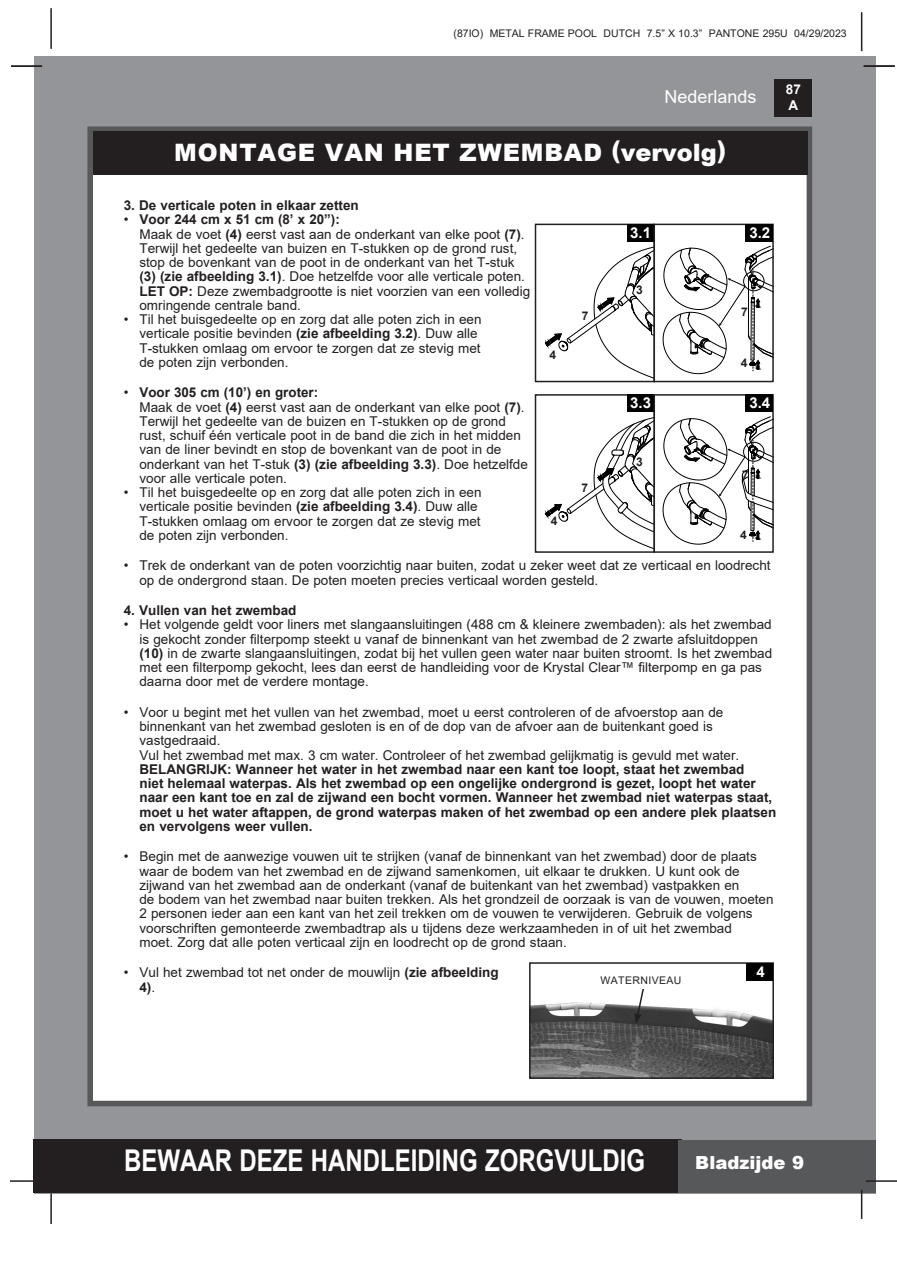
<style>
.page{position:relative;width:897px;height:1264px;background:#fff}
.page>*{position:absolute;margin:0;border:0;box-sizing:border-box;transform-origin:0 0}
.t1{font:700 30px "Arial";color:#fff;scale:.8 1}
.t2{font:900 24px "Arial";letter-spacing:.035em;color:#fff}
.t3{font:18px "Arial";color:#fff}
.t4{font:900 18px "Arial";color:#fff}
.t5{font:700 15px "Arial";color:#fff}
.t6{font:13.5px/14.2px "Arial";color:#231f20}
.t7{font:700 13.5px/14.2px "Arial";color:#231f20}
.t8{font:700 13.5px/16.2px "Arial";color:#fff}
.t9{font:700 12px "Arial";color:#231f20}
.t10{font:10.5px "Arial";color:#231f20}
.t11{font:10.5px "Arial";letter-spacing:.035em;color:#231f20}
.s1{font-weight:400}
.s2{font-weight:700}
</style>
<div class="page">
<div style="left:34px;top:56px;width:841px;height:1137px;background:#939598"></div>
<div style="left:774px;top:79px;width:38px;height:38px;background:#231f20"></div>
<hr style="left:50px;top:8px;width:2px;height:41px;background:#231f20">
<hr style="left:860px;top:12px;width:2px;height:39px;background:#231f20">
<div style="left:33px;top:1140px;width:648px;height:53px;background:#231f20"></div>
<div style="left:678px;top:1140px;width:197px;height:53px;background:#57585a"></div>
<hr style="left:865px;top:1180px;width:31px;height:1px;background:#231f20">
<hr style="left:860px;top:1189px;width:2px;height:30px;background:#231f20">
<hr style="left:50px;top:1193px;width:2px;height:31px;background:#231f20">
<hr style="left:10px;top:1180px;width:31px;height:1px;background:#231f20">
<div style="left:87px;top:126px;width:725px;height:980px;background:#fff;border:6px solid #57585a"></div>
<div style="left:93px;top:131px;width:714px;height:44px;background:#231f20"></div>
<hr style="left:863px;top:65px;width:31px;height:2px;background:#231f20">
<hr style="left:11px;top:65px;width:31px;height:2px;background:#231f20">
<img style="left:532px;top:980px;width:238px;height:95px">
<div style="left:529px;top:962px;width:244px;height:116px;border:2px solid #231f20"></div>
<div style="left:746px;top:963px;width:26px;height:17px;background:#000"></div>
<svg style="left:634px;top:988px;width:12px;height:35px"></svg>
<div style="left:599px;top:974px;width:90px;height:14px;background:#fff"></div>
<svg style="left:545px;top:247px;width:107px;height:131px"></svg>
<div style="left:534px;top:224px;width:121px;height:158px;border:2px solid #231f20"></div>
<div style="left:627px;top:224px;width:27px;height:17px;background:#000"></div>
<div style="left:653px;top:224px;width:120px;height:158px;border:2px solid #231f20"></div>
<svg style="left:544px;top:417px;width:108px;height:132px"></svg>
<div style="left:534px;top:394px;width:121px;height:159px;border:2px solid #231f20"></div>
<div style="left:627px;top:394px;width:27px;height:18px;background:#000"></div>
<svg style="left:662px;top:223px;width:111px;height:321px"></svg>
<div style="left:653px;top:394px;width:120px;height:159px;border:2px solid #231f20"></div>
<div style="left:745px;top:394px;width:28px;height:18px;background:#000"></div>
<p class="t10" style="left:453px;top:26px;width:395px">(87IO) METAL FRAME POOL DUTCH 7.5” X 10.3” PANTONE 295U 04/29/2023</p>
<h3 class="t3" style="left:664px;top:84px;width:94px">Nederlands</h3>
<p class="t2" style="left:174px;top:135px;width:553px">MONTAGE VAN HET ZWEMBAD (vervolg)</p>
<p class="t8" style="left:785px;top:81px;width:17px">87<br>A</p>
<p class="t7" style="left:124px;top:198px;width:236px">3. De verticale poten in elkaar zetten</p>
<p class="t7" style="left:124px;top:213px;width:217px"><span class="s1">•</span> Voor 244 cm x 51 cm (8’ x 20”):</p>
<p class="t6" style="left:139px;top:227px;width:386px">Maak de voet <span class="s2">(4)</span> eerst vast aan de onderkant van elke poot <span class="s2">(7)</span>.<br>Terwijl het gedeelte van buizen en T-stukken op de grond rust, stop de bovenkant van de poot in de onderkant van het T-stuk</p>
<p class="t6" style="left:139px;top:269px;width:387px"><span class="s2">(3) (zie afbeelding 3.1)</span>. Doe hetzelfde voor alle verticale poten.</p>
<p class="t6" style="left:139px;top:284px;width:392px"><span class="s2">LET OP:</span> Deze zwembadgrootte is niet voorzien van een volledig</p>
<p class="t6" style="left:139px;top:298px;width:163px">omringende centrale band.</p>
<p class="t6" style="left:124px;top:312px;width:359px">• Til het buisgedeelte op en zorg dat alle poten zich in een</p>
<p class="t6" style="left:139px;top:326px;width:340px">verticale positie bevinden <span class="s2">(zie afbeelding 3.2)</span>. Duw alle</p>
<p class="t6" style="left:139px;top:341px;width:343px">T-stukken omlaag om ervoor te zorgen dat ze stevig met</p>
<p class="t6" style="left:139px;top:355px;width:150px">de poten zijn verbonden.</p>
<p class="t7" style="left:124px;top:386px;width:196px"><span class="s1">•</span> Voor 305 cm (10’) en groter:</p>
<p class="t6" style="left:139px;top:400px;width:390px">Maak de voet <span class="s2">(4)</span> eerst vast aan de onderkant van elke poot <span class="s2">(7)</span>.<br>Terwijl het gedeelte van de buizen en T-stukken op de grond rust, schuif één verticale poot in de band die zich in het midden van de liner bevindt en stop de bovenkant van de poot in de onderkant van het T-stuk <span class="s2">(3) (zie afbeelding 3.3)</span>. Doe hetzelfde</p>
<p class="t6" style="left:139px;top:471px;width:149px">voor alle verticale poten.</p>
<p class="t6" style="left:124px;top:485px;width:359px">• Til het buisgedeelte op en zorg dat alle poten zich in een</p>
<p class="t6" style="left:139px;top:499px;width:340px">verticale positie bevinden <span class="s2">(zie afbeelding 3.4)</span>. Duw alle</p>
<p class="t6" style="left:139px;top:514px;width:343px">T-stukken omlaag om ervoor te zorgen dat ze stevig met</p>
<p class="t6" style="left:139px;top:528px;width:150px">de poten zijn verbonden.</p>
<p class="t6" style="left:139px;top:558px;width:632px;text-indent:-16px">• Trek de onderkant van de poten voorzichtig naar buiten, zodat u zeker weet dat ze verticaal en loodrecht op de ondergrond staan. De poten moeten precies verticaal worden gesteld.</p>
<p class="t7" style="left:124px;top:603px;width:174px">4. Vullen van het zwembad</p>
<p class="t6" style="left:124px;top:617px;width:649px">• Het volgende geldt voor liners met slangaansluitingen (488 cm &amp; kleinere zwembaden): als het zwembad</p>
<p class="t6" style="left:139px;top:631px;width:619px">is gekocht zonder filterpomp steekt u vanaf de binnenkant van het zwembad de 2 zwarte afsluitdoppen</p>
<p class="t6" style="left:139px;top:646px;width:634px"><span class="s2">(10)</span> in de zwarte slangaansluitingen, zodat bij het vullen geen water naar buiten stroomt. Is het zwembad met een filterpomp gekocht, lees dan eerst de handleiding voor de Krystal Clear™ filterpomp en ga pas daarna door met de verdere montage.</p>
<p class="t6" style="left:124px;top:705px;width:601px">• Voor u begint met het vullen van het zwembad, moet u eerst controleren of de afvoerstop aan de</p>
<p class="t6" style="left:139px;top:719px;width:575px">binnenkant van het zwembad gesloten is en of de dop van de afvoer aan de buitenkant goed is</p>
<p class="t6" style="left:139px;top:733px;width:83px">vastgedraaid.</p>
<p class="t6" style="left:139px;top:747px;width:601px">Vul het zwembad met max. 3 cm water. Controleer of het zwembad gelijkmatig is gevuld met water.</p>
<p class="t7" style="left:139px;top:762px;width:606px">BELANGRIJK: Wanneer het water in het zwembad naar een kant toe loopt, staat het zwembad</p>
<p class="t7" style="left:139px;top:776px;width:634px">niet helemaal waterpas. Als het zwembad op een ongelijke ondergrond is gezet, loopt het water naar een kant toe en zal de zijwand een bocht vormen. Wanneer het zwembad niet waterpas staat,</p>
<p class="t7" style="left:139px;top:805px;width:638px">moet u het water aftappen, de grond waterpas maken of het zwembad op een andere plek plaatsen</p>
<p class="t7" style="left:139px;top:819px;width:174px">en vervolgens weer vullen.</p>
<p class="t6" style="left:139px;top:849px;width:635px;text-indent:-16px">• Begin met de aanwezige vouwen uit te strijken (vanaf de binnenkant van het zwembad) door de plaats waar de bodem van het zwembad en de zijwand samenkomen, uit elkaar te drukken. U kunt ook de zijwand van het zwembad aan de onderkant (vanaf de buitenkant van het zwembad) vastpakken en<br>de bodem van het zwembad naar buiten trekken. Als het grondzeil de oorzaak is van de vouwen, moeten</p>
<p class="t6" style="left:139px;top:906px;width:614px">2 personen ieder aan een kant van het zeil trekken om de vouwen te verwijderen. Gebruik de volgens</p>
<p class="t6" style="left:139px;top:920px;width:594px">voorschriften gemonteerde zwembadtrap als u tijdens deze werkzaamheden in of uit het zwembad</p>
<p class="t6" style="left:139px;top:935px;width:429px">moet. Zorg dat alle poten verticaal zijn en loodrecht op de grond staan.</p>
<p class="t6" style="left:139px;top:965px;width:361px;text-indent:-16px">• Vul het zwembad tot net onder de mouwlijn <span class="s2">(zie afbeelding<br>4)</span>.</p>
<p class="t5" style="left:630px;top:222px;width:22px">3.1</p>
<p class="t5" style="left:749px;top:222px;width:22px">3.2</p>
<p class="t9" style="left:636px;top:281px;width:8px">3</p>
<p class="t9" style="left:741px;top:303px;width:8px">7</p>
<p class="t9" style="left:581px;top:308px;width:8px">7</p>
<p class="t9" style="left:549px;top:346px;width:8px">4</p>
<p class="t9" style="left:740px;top:354px;width:8px">4</p>
<p class="t5" style="left:630px;top:392px;width:22px">3.3</p>
<p class="t5" style="left:749px;top:392px;width:22px">3.4</p>
<p class="t9" style="left:636px;top:453px;width:8px">3</p>
<p class="t9" style="left:742px;top:466px;width:8px">7</p>
<p class="t9" style="left:581px;top:479px;width:8px">7</p>
<p class="t9" style="left:550px;top:512px;width:8px">4</p>
<p class="t9" style="left:740px;top:526px;width:8px">4</p>
<p class="t5" style="left:756px;top:961px;width:10px">4</p>
<p class="t11" style="left:600px;top:972px;width:82px">WATERNIVEAU</p>
<h1 class="t1" style="left:124px;top:1139px;width:652px">BEWAAR DEZE HANDLEIDING ZORGVULDIG</h1>
<h3 class="t4" style="left:695px;top:1149px;width:110px">Bladzijde 9</h3>
</div>
